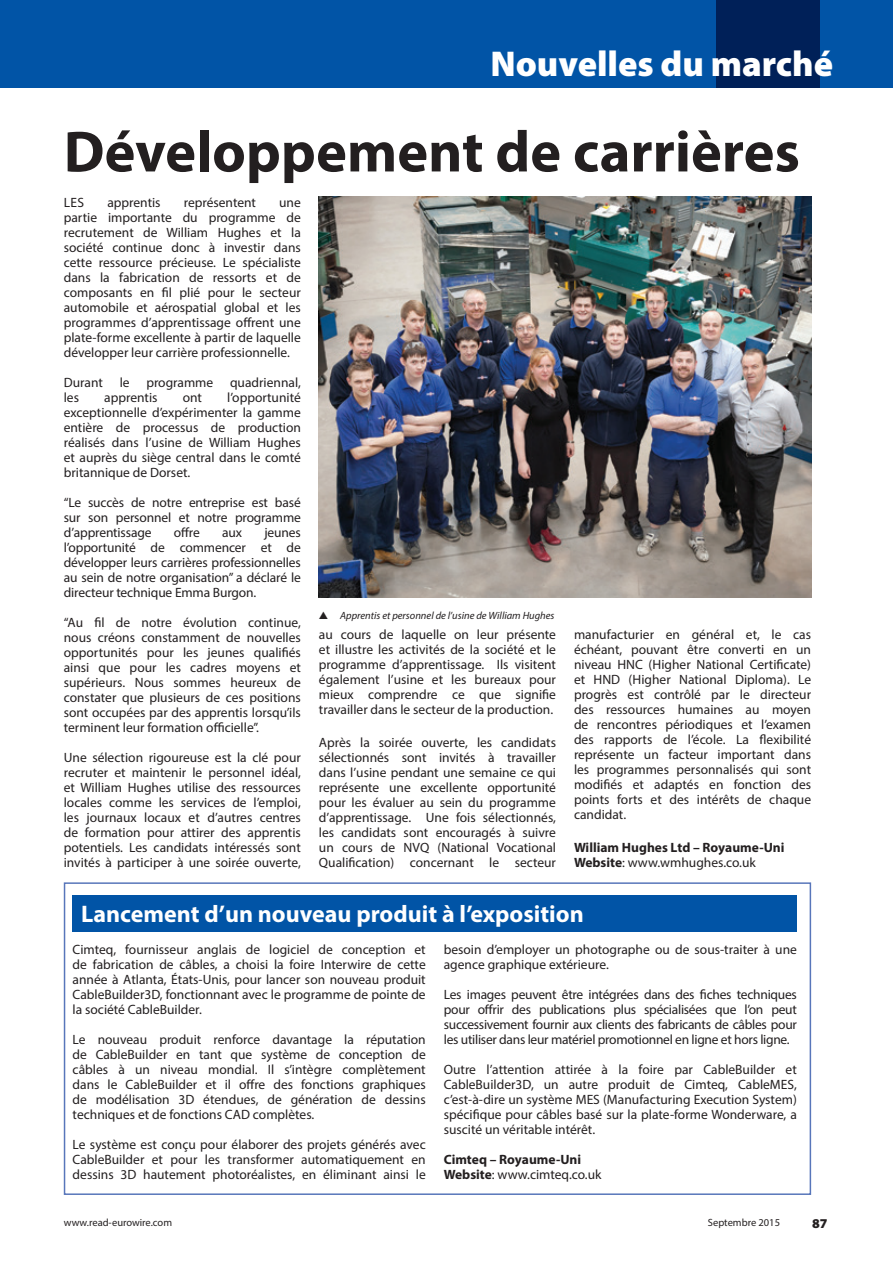
<style>
.page{position:relative;width:893px;height:1263px;background:#fff}
.page>*{position:absolute;margin:0;border:0;box-sizing:border-box;transform-origin:0 0}
.t1{font:700 58.5px "Myriad Pro";color:#231f20}
.t2{font:900 36px "Myriad Pro";color:#fff}
.t3{font:700 24px "Myriad Pro";color:#fff}
.t4{font:13.5px/15px "Myriad Pro";color:#231f20;text-align:justify}
.t5{font:700 13.5px/15px "Myriad Pro";color:#231f20}
.t6{font:900 13.5px "Myriad Pro";color:#231f20}
.t7{font:italic 10.5px "Myriad Pro";color:#231f20}
.t8{font:10.5px "Myriad Pro";color:#231f20}
.s1{font-weight:400}
</style>
<div class="page">
<div style="left:0;top:0;width:893px;height:88px;background:#0154a6"></div>
<div style="left:717px;top:0;width:103px;height:87px;background:#002058"></div>
<div style="left:64px;top:882px;width:747px;height:313px;border:2px solid #5876ba"></div>
<div style="left:73px;top:895px;width:724px;height:36px;background:#0154a6"></div>
<img style="left:319px;top:197px;width:492px;height:400px">
<h2 class="t2" style="left:490px;top:39px;width:344px">Nouvelles du marché</h2>
<h1 class="t1" style="left:64px;top:114px;width:738px">Développement de carrières</h1>
<p class="t4" style="left:64px;top:195px;width:22px">leS</p>
<p class="t4" style="left:107px;top:195px;width:55px">apprentis</p>
<p class="t4" style="left:184px;top:195px;width:74px">représentent</p>
<p class="t4" style="left:64px;top:195px;width:239px;text-indent:215px">une partie importante du programme de recrutement de William Hughes et la société continue donc à investir dans cette ressource précieuse. le spécialiste dans la fabrication de ressorts et de composants en fil plié pour le secteur automobile et aérospatial global et les programmes d’apprentissage offrent une plate-forme excellente à partir de laquelle développer leur carrière professionnelle.</p>
<p class="t4" style="left:64px;top:375px;width:239px">Durant le programme quadriennal, les</p>
<p class="t4" style="left:64px;top:390px;width:239px;text-indent:163px">l’opportunité exceptionnelle d’expérimenter la gamme entière de processus de production réalisés dans l’usine de William Hughes et auprès du siège central dans le comté britannique de Dorset.</p>
<p class="t4" style="left:64px;top:495px;width:239px">“le succès de notre entreprise est basé sur son personnel et notre programme d’apprentissage</p>
<p class="t4" style="left:104px;top:390px;width:55px">apprentis</p>
<p class="t4" style="left:183px;top:390px;width:21px">ont</p>
<p class="t4" style="left:174px;top:525px;width:27px">offre</p>
<p class="t4" style="left:222px;top:525px;width:21px">aux</p>
<p class="t4" style="left:64px;top:525px;width:239px;text-indent:201px">jeunes l’opportunité de commencer et de développer leurs carrières professionnelles au sein de notre organisation” a déclaré le directeur technique emma Burgon.</p>
<p class="t4" style="left:64px;top:614px;width:239px">“Au fil de notre évolution continue, nous créons constamment de nouvelles opportunités pour les jeunes qualifiés ainsi que pour les cadres moyens et supérieurs. Nous sommes heureux de constater que plusieurs de ces positions sont occupées par des apprentis lorsqu’ils terminent leur formation officielle”.</p>
<p class="t4" style="left:64px;top:749px;width:239px">Une sélection rigoureuse est la clé pour recruter et maintenir le personnel idéal, et William Hughes utilise des ressources locales comme les services de l’emploi, les journaux locaux et d’autres centres de formation pour attirer des apprentis potentiels. les candidats intéressés sont invités à participer à une soirée ouverte,</p>
<p class="t7" style="left:319px;top:609px;width:237px">▲ Apprentis et personnel de l’usine de William Hughes</p>
<p class="t4" style="left:574px;top:626px;width:239px">manufacturier en général et, le cas échéant, pouvant être converti en un niveau HNc (Higher National certificate) et HND (Higher National Diploma). le progrès est contrôlé par le directeur des ressources humaines au moyen de rencontres périodiques et l’examen des rapports de l’école. la flexibilité représente un facteur important dans les programmes personnalisés qui sont modifiés et adaptés en fonction des points forts et des intérêts de chaque candidat.</p>
<p class="t5" style="left:574px;top:839px;width:212px">William Hughes Ltd – Royaume-Uni<br>Website<span class="s1">: www.wmhughes.co.uk</span></p>
<p class="t4" style="left:319px;top:626px;width:239px">au cours de laquelle on leur présente et illustre les activités de la société et le programme d’apprentissage. ils visitent également l’usine et les bureaux pour mieux comprendre ce que signifie travailler dans le secteur de la production.</p>
<p class="t4" style="left:319px;top:734px;width:239px">Après la soirée ouverte, les candidats sélectionnés sont invités à travailler dans l’usine pendant une semaine ce qui représente une excellente opportunité pour les évaluer au sein du programme d’apprentissage. Une fois sélectionnés, les candidats sont encouragés à suivre un cours de NVQ (National Vocational Qualification) concernant le secteur</p>
<h3 class="t3" style="left:81px;top:898px;width:504px">Lancement d’un nouveau produit à l’exposition</h3>
<p class="t4" style="left:73px;top:941px;width:355px">cimteq, fournisseur anglais de logiciel de conception et de fabrication de câbles, a choisi la foire interwire de cette année à Atlanta, États-Unis, pour lancer son nouveau produit cableBuilder3D, fonctionnant avec le programme de pointe de la société cableBuilder.</p>
<p class="t4" style="left:73px;top:1031px;width:355px">le nouveau produit renforce davantage la réputation de cableBuilder en tant que système de conception de câbles à un niveau mondial. il s’intègre complètement dans le cableBuilder et il offre des fonctions graphiques de modélisation 3D étendues, de génération de dessins techniques et de fonctions cAD complètes.</p>
<p class="t4" style="left:73px;top:1136px;width:355px">le système est conçu pour élaborer des projets générés avec cableBuilder et pour les transformer automatiquement en dessins 3D hautement photoréalistes, en éliminant ainsi le</p>
<p class="t4" style="left:444px;top:941px;width:355px">besoin d’employer un photographe ou de sous-traiter à une agence graphique extérieure.</p>
<p class="t4" style="left:444px;top:986px;width:355px">les images peuvent être intégrées dans des fiches techniques pour offrir des publications plus spécialisées que l’on peut successivement fournir aux clients des fabricants de câbles pour les utiliser dans leur matériel promotionnel en ligne et hors ligne.</p>
<p class="t4" style="left:444px;top:1061px;width:355px">Outre l’attention attirée à la foire par cableBuilder et cableBuilder3D, un autre produit de cimteq, cableMeS, c’est-à-dire un système MeS (Manufacturing execution System) spécifique pour câbles basé sur la plate-forme Wonderware, a suscité un véritable intérêt.</p>
<p class="t5" style="left:444px;top:1151px;width:159px">Cimteq – Royaume-Uni<br>Website<span class="s1">: www.cimteq.co.uk</span></p>
<p class="t8" style="left:64px;top:1216px;width:110px">www.read-eurowire.com</p>
<p class="t8" style="left:708px;top:1216px;width:74px">Septembre 2015</p>
<p class="t6" style="left:812px;top:1214px;width:17px">87</p>
</div>
